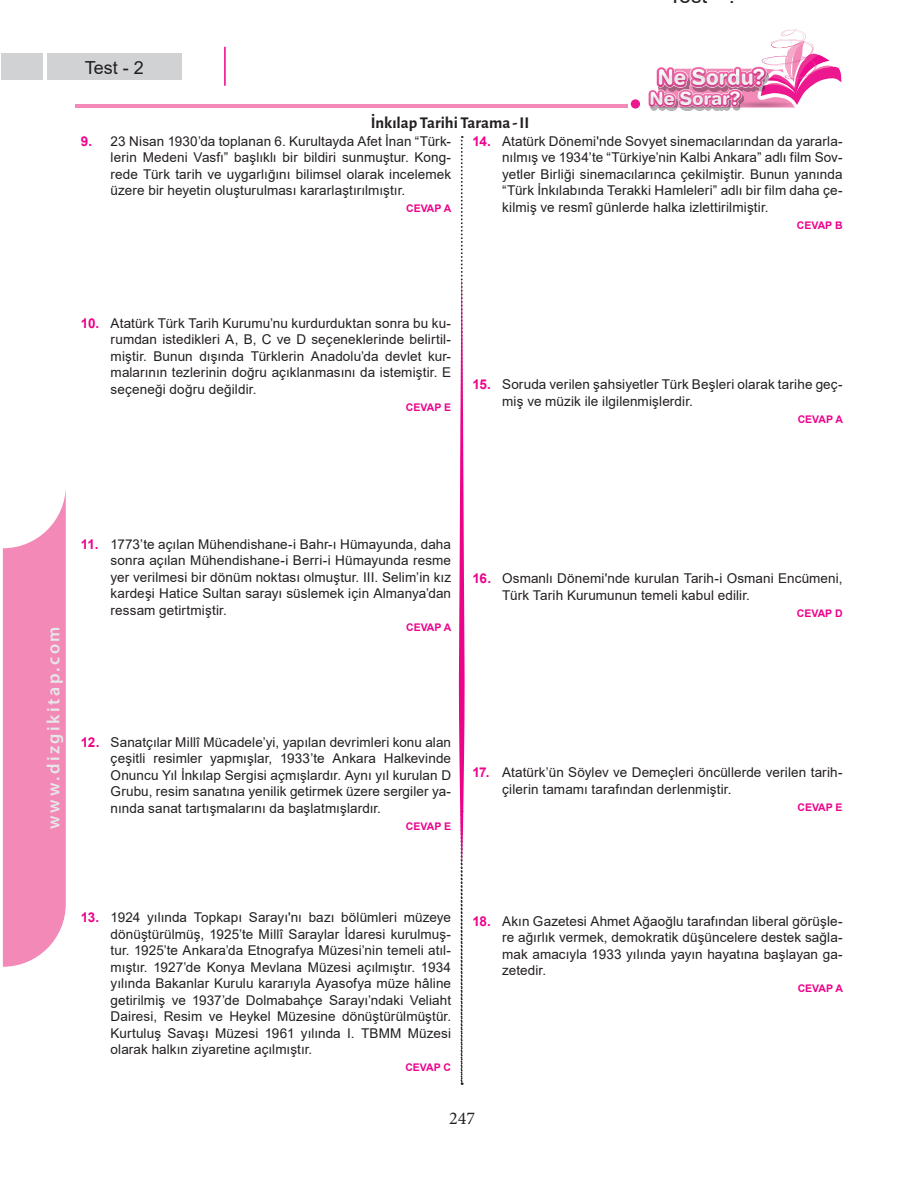
<style>
.page{position:relative;width:915px;height:1191px;background:#fff}
.page>*{position:absolute;margin:0;border:0;box-sizing:border-box;transform-origin:0 0}
.t1{font:600 18px "Myriad Pro";letter-spacing:.14em;color:#e6e7e9}
.t2{font:18px "Arial";color:#231f20}
.t3{font:18px "Minion Pro";color:#231f20}
.t4{font:700 16.5px "Alegreya Sans";color:#231f20}
.t5{font:13.5px/16.5px "Arial";letter-spacing:.005em;color:#231f20;text-align:justify}
.t6{font:700 10.5px "Arial";color:#ed028c}
.s1{font-weight:700;color:#ed028c}
</style>
<div class="page">
<hr style="left:75px;top:104px;width:552px;height:4px;background:#f289b7">
<svg style="left:660px;top:29px;width:182px;height:82px"></svg>
<div style="left:630px;top:99px;width:9px;height:10px;background:#ed1790;border-radius:50%"></div>
<img style="left:656px;top:66px;width:112px;height:26px">
<img style="left:648px;top:89px;width:94px;height:21px">
<svg style="left:3px;top:489px;width:63px;height:477px"></svg>
<div style="left:1px;top:54px;width:180px;height:26px;background:#d1d2d4"></div>
<hr style="left:44px;top:49px;width:3px;height:34px;background:#fff">
<hr style="left:224px;top:47px;width:1px;height:39px;background:#ed028c">
<svg style="left:458px;top:136px;width:6px;height:948px"></svg>
<h1 class="t2" style="left:85px;top:55px;width:61px">Test - 2</h1>
<p class="t4" style="left:370px;top:110px;width:160px">İnkılap Tarihi Tarama - II</p>
<p class="t5" style="left:111px;top:133px;width:342px;text-indent:-30px"><span class="s1">9.</span> 23 Nisan 1930’da toplanan 6. Kurultayda Afet İnan “Türk&shy;lerin Medeni Vasfı” başlıklı bir bildiri sunmuştur. Kong&shy;rede Türk tarih ve uygarlığını bilimsel olarak incelemek üzere bir heyetin oluşturulması kararlaştırılmıştır.</p>
<p class="t6" style="left:406px;top:201px;width:47px">CEVAP A</p>
<p class="t5" style="left:502px;top:133px;width:342px;text-indent:-30px"><span class="s1">14.</span> Atatürk Dönemi'nde Sovyet sinemacılarından da yararla&shy;nılmış ve 1934’te “Türkiye’nin Kalbi Ankara” adlı film Sov&shy;yetler Birliği sinemacılarınca çekilmiştir. Bunun yanında “Türk İnkılabında Terakki Hamleleri” adlı bir film daha çe&shy;kilmiş ve resmî günlerde halka izlettirilmiştir.</p>
<p class="t6" style="left:796px;top:218px;width:47px">CEVAP B</p>
<p class="t5" style="left:111px;top:314px;width:342px;text-indent:-30px"><span class="s1">10.</span> Atatürk Türk Tarih Kurumu’nu kurdurduktan sonra bu ku&shy;rumdan istedikleri A, B, C ve D seçeneklerinde belirtil&shy;miştir. Bunun dışında Türklerin Anadolu’da devlet kur&shy;malarının tezlerinin doğru açıklanmasını da istemiştir. E seçeneği doğru değildir.</p>
<p class="t6" style="left:406px;top:399px;width:47px">CEVAP E</p>
<p class="t5" style="left:502px;top:376px;width:342px;text-indent:-30px"><span class="s1">15.</span> Soruda verilen şahsiyetler Türk Beşleri olarak tarihe geç&shy;miş ve müzik ile ilgilenmişlerdir.</p>
<p class="t6" style="left:797px;top:411px;width:47px">CEVAP A</p>
<h1 class="t1" style="left:42px;top:829px;width:204px;rotate:-90deg">www.dizgikitap.com</h1>
<p class="t5" style="left:111px;top:535px;width:342px;text-indent:-30px"><span class="s1">11.</span> 1773’te açılan Mühendishane-i Bahr-ı Hümayunda, daha sonra açılan Mühendishane-i Berri-i Hümayunda resme yer verilmesi bir dönüm noktası olmuştur. III. Selim’in kız kardeşi Hatice Sultan sarayı süslemek için Almanya’dan ressam getirtmiştir.</p>
<p class="t6" style="left:406px;top:620px;width:47px">CEVAP A</p>
<p class="t5" style="left:111px;top:733px;width:342px;text-indent:-30px"><span class="s1">12.</span> Sanatçılar Millî Mücadele’yi, yapılan devrimleri konu alan çeşitli resimler yapmışlar, 1933’te Ankara Halkevinde Onuncu Yıl İnkılap Sergisi açmışlardır. Aynı yıl kurulan D Grubu, resim sanatına yenilik getirmek üzere sergiler ya&shy;nında sanat tartışmalarını da başlatmışlardır.</p>
<p class="t6" style="left:406px;top:818px;width:47px">CEVAP E</p>
<p class="t5" style="left:502px;top:570px;width:342px;text-indent:-30px"><span class="s1">16.</span> Osmanlı Dönemi'nde kurulan Tarih-i Osmani Encümeni,<br>Türk Tarih Kurumunun temeli kabul edilir.</p>
<p class="t6" style="left:796px;top:605px;width:47px">CEVAP D</p>
<p class="t5" style="left:502px;top:764px;width:342px;text-indent:-30px"><span class="s1">17.</span> Atatürk’ün Söylev ve Demeçleri öncüllerde verilen tarih&shy;çilerin tamamı tarafından derlenmiştir.</p>
<p class="t6" style="left:797px;top:799px;width:47px">CEVAP E</p>
<p class="t5" style="left:111px;top:909px;width:342px;text-indent:-30px"><span class="s1">13.</span> 1924 yılında Topkapı Sarayı'nı bazı bölümleri müzeye dönüştürülmüş, 1925’te Millî Saraylar İdaresi kurulmuş&shy;tur. 1925’te Ankara’da Etnografya Müzesi’nin temeli atıl&shy;mıştır. 1927’de Konya Mevlana Müzesi açılmıştır. 1934 yılında Bakanlar Kurulu kararıyla Ayasofya müze hâline getirilmiş ve 1937’de Dolmabahçe Sarayı’ndaki Veliaht Dairesi, Resim ve Heykel Müzesine dönüştürülmüştür.<br>Kurtuluş Savaşı Müzesi 1961 yılında I. TBMM Müzesi olarak halkın ziyaretine açılmıştır.</p>
<p class="t6" style="left:405px;top:1060px;width:47px">CEVAP C</p>
<p class="t5" style="left:502px;top:912px;width:342px;text-indent:-30px"><span class="s1">18.</span> Akın Gazetesi Ahmet Ağaoğlu tarafından liberal görüşle&shy;re ağırlık vermek, demokratik düşüncelere destek sağla&shy;mak amacıyla 1933 yılında yayın hayatına başlayan ga&shy;zetedir.</p>
<p class="t6" style="left:797px;top:981px;width:47px">CEVAP A</p>
<h1 class="t3" style="left:449px;top:1106px;width:27px">247</h1>
</div>
